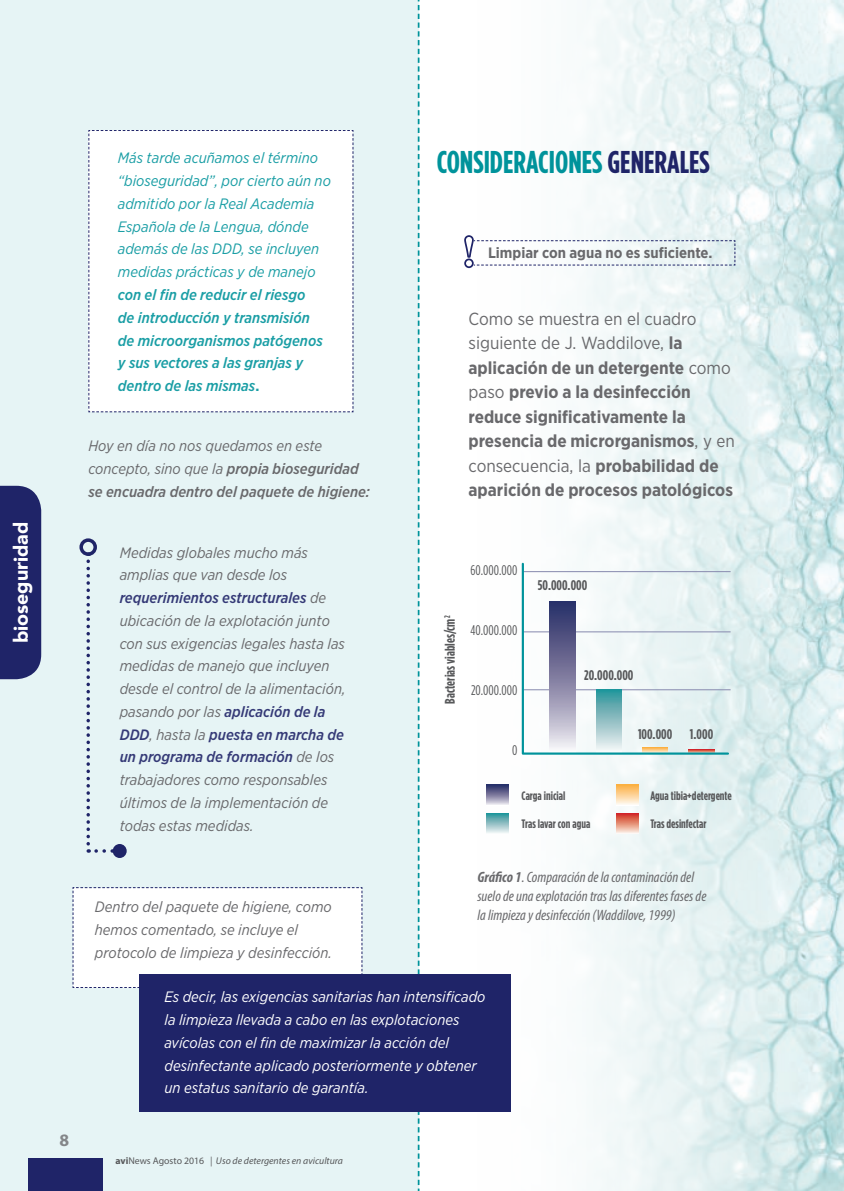
<style>
.page{position:relative;width:844px;height:1191px;background:#fff}
.page>*{position:absolute;margin:0;border:0;box-sizing:border-box;transform-origin:0 0}
.t1{font:700 31.5px "Gotham Condensed";color:#00939b}
.t2{font:900 19.6px "Avenir";color:#fff}
.t3{font:700 17.5px/24.5px "Gotham Narrow";color:#69696c}
.t4{font:700 17.5px "Myriad Pro";color:#848689}
.t5{font:italic 15.05px/22.8px "Gotham Narrow";color:#69696c}
.t6{font:italic 15.05px/22.8px "Gotham Narrow";color:#fff}
.t7{font:italic 15.05px/22.8px "Gotham Narrow";color:#1a9ea5}
.t8{font:italic condensed 15.05px/19.2px "Myriad Pro";color:#69696c}
.t9{font:italic 500 15.05px/22.8px "Gotham Narrow";color:#1a9ea5}
.t10{font:italic 500 15.05px/22.8px "Gotham Narrow";color:#69696c}
.t11{font:700 15.05px "Gotham Narrow";color:#69696c}
.t12{font:700 14px "Gotham Condensed";color:#57585a}
.t13{font:14px "Gotham Condensed";color:#57585a}
.t14{font:700 12.25px "Gotham Condensed";color:#57585a}
.t15{font:italic 9.8px "Myriad Pro";color:#57585a}
.s1{font-weight:700;font-style:normal}
.s2{font-weight:400}
.s3{font-weight:500;color:#353a77}
.s4{color:#1f2468}
.s5{font-weight:700}
.s6{font-style:normal}
</style>
<div class="page">
<img style="left:477px;top:0;width:366px;height:1191px">
<div style="left:0;top:0;width:420px;height:1191px;background:#e6f4f5"></div>
<svg style="left:72px;top:886px;width:291px;height:102px"></svg>
<div style="left:139px;top:974px;width:371px;height:137px;background:#1f2468"></div>
<svg style="left:88px;top:130px;width:266px;height:283px"></svg>
<svg style="left:86px;top:556px;width:4px;height:296px"></svg>
<svg style="left:96px;top:849px;width:17px;height:3px"></svg>
<div style="left:79px;top:538px;width:18px;height:18px;border:4px solid #1f2468;border-radius:50%"></div>
<div style="left:113px;top:844px;width:14px;height:14px;background:#1f2468;border-radius:50%"></div>
<svg style="left:520px;top:561px;width:210px;height:194px"></svg>
<svg style="left:486px;top:784px;width:22px;height:21px"></svg>
<svg style="left:616px;top:784px;width:22px;height:21px"></svg>
<div style="left:486px;top:813px;width:22px;height:20px;background:linear-gradient(to bottom,#299096,#e3e9eb)"></div>
<div style="left:616px;top:813px;width:22px;height:20px;background:linear-gradient(to bottom,#cf2a15,#f8e0cc)"></div>
<svg style="left:464px;top:234px;width:271px;height:35px"></svg>
<div style="left:28px;top:1157px;width:74px;height:34px;background:#1f2468"></div>
<div style="left:0;top:486px;width:41px;height:193px;background:#1f2468"></div>
<h2 class="t2" style="left:4px;top:643px;width:123px;rotate:-90deg">bioseguridad</h2>
<p class="t4" style="left:59px;top:1129px;width:11px">8</p>
<p class="t7" style="left:118px;top:146px;width:214px">Más tarde acuñamos el término “bioseguridad”, por cierto aún no admitido por la Real Academia<br>Española de la Lengua, dónde además de las DDD, se incluyen medidas prácticas y de manejo</p>
<p class="t9" style="left:118px;top:283px;width:206px">con el fin de reducir el riesgo de introducción y transmisión de microorganismos patógenos y sus vectores a las granjas y dentro de las mismas<span class="s1">.</span></p>
<p class="t10" style="left:88px;top:434px;width:283px"><span class="s2">Hoy en día no nos quedamos en este concepto, sino que la</span> propia bioseguridad se encuadra dentro del paquete de higiene:</p>
<p class="t5" style="left:120px;top:540px;width:227px">Medidas globales mucho más amplias que van desde los <span class="s3">requerimientos estructurales</span> de ubicación de la explotación junto con sus exigencias legales hasta las medidas de manejo que incluyen desde el control de la alimentación, pasando por las <span class="s3">aplicación de la<br>DDD</span>, hasta la <span class="s3">puesta en marcha de un programa de formación</span> de los trabajadores como responsables últimos de la implementación de todas estas medidas.</p>
<h1 class="t1" style="left:437px;top:143px;width:274px">CONSIDERACIONES <span class="s4">GENERALES</span></h1>
<p class="t11" style="left:488px;top:243px;width:226px">Limpiar con agua no es suficiente.</p>
<p class="t3" style="left:468px;top:306px;width:268px"><span class="s2">Como se muestra en el cuadro siguiente de J. Waddilove,</span> la aplicación de un detergente <span class="s2">como paso</span> previo a la desinfección reduce significativamente la presencia de microrganismos<span class="s2">, y en consecuencia, la</span> probabilidad de aparición de procesos patológicos</p>
<p class="t13" style="left:470px;top:562px;width:48px">60.000.000</p>
<p class="t12" style="left:441px;top:703px;width:89px;rotate:-90deg">Bacterias viables/cm<sup>2</sup></p>
<p class="t13" style="left:470px;top:622px;width:48px">40.000.000</p>
<p class="t13" style="left:471px;top:682px;width:48px">20.000.000</p>
<p class="t13" style="left:512px;top:741px;width:7px">0</p>
<p class="t12" style="left:537px;top:577px;width:51px">50.000.000</p>
<p class="t12" style="left:584px;top:666px;width:51px">20.000.000</p>
<p class="t12" style="left:638px;top:725px;width:77px">100.000 1.000</p>
<p class="t14" style="left:521px;top:788px;width:45px">Carga inicial</p>
<p class="t14" style="left:521px;top:817px;width:70px">Tras lavar con agua</p>
<p class="t14" style="left:650px;top:788px;width:83px">Agua tibia+detergente</p>
<p class="t14" style="left:650px;top:817px;width:58px">Tras desinfectar</p>
<p class="t8" style="left:477px;top:866px;width:230px"><span class="s5">Gráfico 1</span>. Comparación de la contaminación del suelo de una explotación tras las diferentes fases de la limpieza y desinfección (Waddilove, 1999)</p>
<p class="t5" style="left:95px;top:895px;width:238px">Dentro del paquete de higiene, como hemos comentado, se incluye el protocolo de limpieza y desinfección.</p>
<p class="t6" style="left:164px;top:985px;width:322px">Es decir, las exigencias sanitarias han intensificado la limpieza llevada a cabo en las explotaciones avícolas con el fin de maximizar la acción del desinfectante aplicado posteriormente y obtener un estatus sanitario de garantía.</p>
<p class="t15" style="left:115px;top:1154px;width:229px"><span class="s1">avi</span><span class="s6">News Agosto 2016</span> | Uso de detergentes en avicultura</p>
</div>
